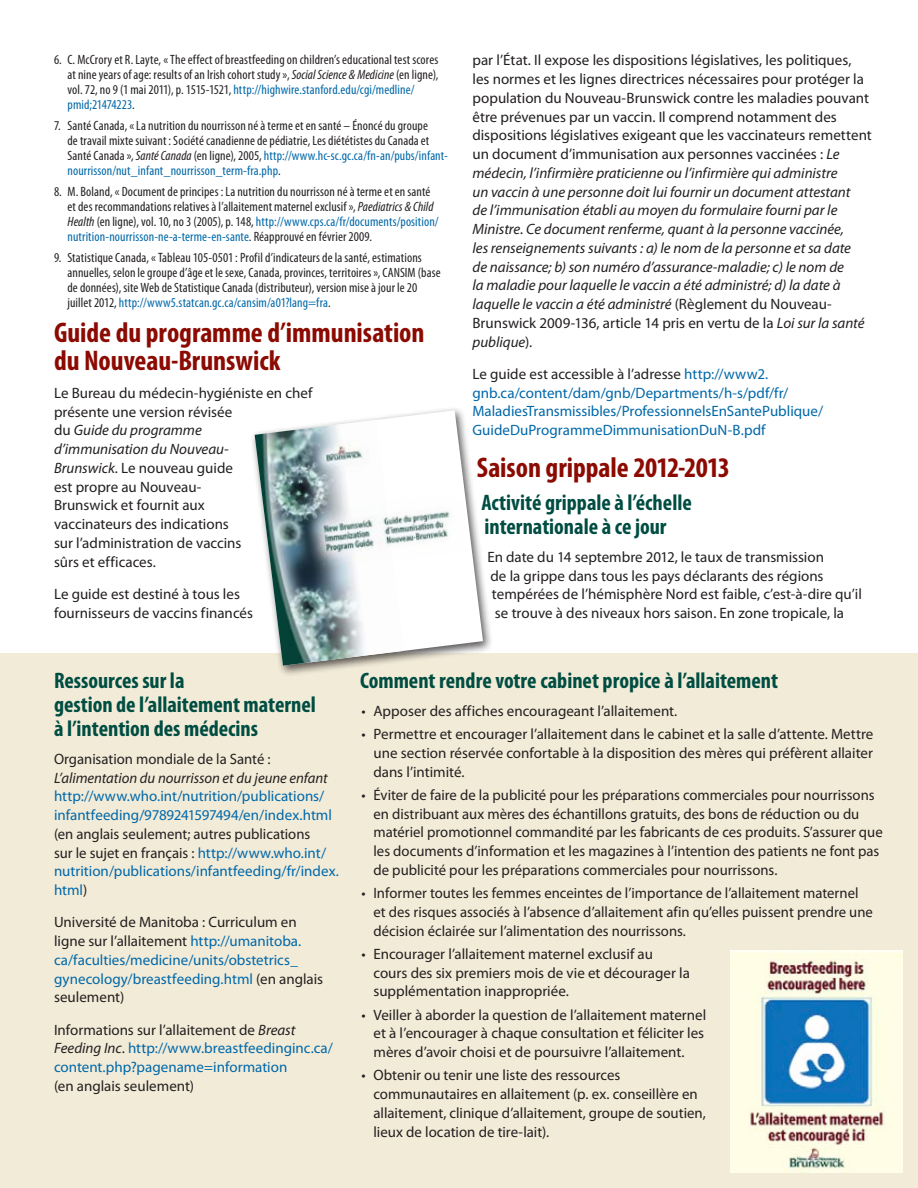
<style>
.page{position:relative;width:918px;height:1188px;background:#fff}
.page>*{position:absolute;margin:0;border:0;box-sizing:border-box;transform-origin:0 0}
.Heading_1{font:700 condensed 28.5px/28.5px "Myriad Pro";color:#8b0a02}
.Heading_2{font:700 condensed 22.5px/24px "Myriad Pro";color:#004d42}
.bullet{font:15px/18.8px "Myriad Pro";color:#231f20}
.text{font:italic 15px/18.8px "Myriad Pro";letter-spacing:-.005em;color:#231f20}
.text-2{font:15px/18.8px "Myriad Pro";color:#0068a9}
.text-3{font:15px/18.8px "Myriad Pro";color:#231f20}
.Reference_Indent{font:condensed 13.5px/15px "Myriad Pro";letter-spacing:.01em;color:#231f20}
.s1{font-style:italic}
.s2{color:#0068a9}
.s3{font-style:normal}
.s4{color:#231f20}
.s5{font-style:italic;color:#231f20}
</style>
<div class="page">
<div style="left:0;top:654px;width:918px;height:534px;background:#f2ebd8"></div>
<img style="left:730px;top:951px;width:173px;height:222px">
<div style="left:250px;top:405px;width:243px;height:271px;background:#231f20;opacity:.75"></div>
<img style="left:255px;top:410px;width:228px;height:256px">
<p class="Reference_Indent" style="left:68px;top:52px;width:373px;text-indent:-14px">6. C. McCroryet R.Layte,« Theeffectofbreastfeedingon children’seducational test scores at nineyearsofage: resultsofan Irish cohort study »,<span class="s1">Social Science &amp; Medicine</span>(en ligne), vol. 72, no 9(1 mai 2011),p. 1515-1521, <span class="s2">http://highwire.stanford.edu/cgi/medline/ pmid;21474223</span>.</p>
<p class="Reference_Indent" style="left:68px;top:118px;width:382px;text-indent:-14px">7. SantéCanada,« La nutrition du nourrisson néàtermeeten santé – Énoncédugroupe detravail mixtesuivant :Sociétécanadiennedepédiatrie,LesdiététistesduCanadaet SantéCanada »,<span class="s1">Santé Canada</span>(en ligne),2005, <span class="s2">http://www.hc-sc.gc.ca/fn-an/pubs/infant&shy;nourrisson/nut_infant_nourrisson_term-fra.php</span>.</p>
<p class="Reference_Indent" style="left:68px;top:184px;width:373px;text-indent:-14px">8. M. Boland,« Documentdeprincipes :La nutrition du nourrisson néàtermeeten santé etdes recommandations relativesàl’allaitement maternelexclusif »,<span class="s1">Paediatrics &amp; Child Health</span>(en ligne),vol.10, no3(2005),p.148, <span class="s2">http://www.cps.ca/fr/documents/position/ nutrition-nourrisson-ne-a-terme-en-sante</span>. Réapprouvéen février 2009.</p>
<p class="Reference_Indent" style="left:68px;top:250px;width:375px;text-indent:-14px">9. StatistiqueCanada,« Tableau105-0501 :Profild’indicateursdelasanté,estimations annuelles, selon legrouped’âgeet lesexe,Canada,provinces, territoires »,CANSIM (base dedonnées), siteWebdeStatistiqueCanada(distributeur),version miseàjour le20 juillet 2012, <span class="s2">http://www5.statcan.gc.ca/cansim/a01?lang=fra</span>.</p>
<p class="Heading_1" style="left:54px;top:317px;width:372px">Guide du programme d’immunisation du Nouveau-Brunswick</p>
<p class="text-3" style="left:54px;top:383px;width:260px">Le Bureau du médecin-hygiéniste en chef présente une version révisée<br>du <span class="s1">Guide du programme<br>d’immunisation du Nouveau-<br>Brunswick</span>. Le nouveau guide<br>est propre au Nouveau-<br>Brunswick et fournit aux<br>vaccinateurs des indications<br>sur l’administration de vaccins<br>sûrs et efficaces.</p>
<p class="text-3" style="left:54px;top:584px;width:201px">Le guide est destiné à tous les fournisseurs de vaccins financés</p>
<p class="text" style="left:472px;top:51px;width:401px"><span class="s3">par l’État. Il expose les dispositions législatives, les politiques, les normes et les lignes directrices nécessaires pour protéger la population du Nouveau-Brunswick contre les maladies pouvant être prévenues par un vaccin. Il comprend notamment des dispositions législatives exigeant que les vaccinateurs remettent un document d’immunisation aux personnes vaccinées :</span> Le médecin, l’infirmière praticienne ou l’infirmière qui administre<br>un vaccin à une personne doit lui fournir un document attestant<br>de l’immunisation établi au moyen du formulaire fourni par le Ministre. Ce document renferme, quant à la personne vaccinée,<br>les renseignements suivants : a) le nom de la personne et sa date<br>de naissance; b) son numéro d’assurance-maladie; c) le nom de<br>la maladie pour laquelle le vaccin a été administré; d) la date à laquelle le vaccin a été administré <span class="s3">(Règlement du Nouveau-Brunswick 2009-136, article 14 pris en vertu de la</span> Loi sur la santé publique<span class="s3">).</span></p>
<p class="text-2" style="left:472px;top:364px;width:352px"><span class="s4">Le guide est accessible à l’adresse</span> http://www2. gnb.ca/content/dam/gnb/Departments/h-s/pdf/fr/ MaladiesTransmissibles/ProfessionnelsEnSantePublique/ GuideDuProgrammeDimmunisationDuN-B.pdf</p>
<p class="Heading_1" style="left:477px;top:453px;width:255px">Saison grippale 2012-2013</p>
<p class="Heading_2" style="left:481px;top:490px;width:212px">Activité grippale à l’échelle internationale à ce jour</p>
<p class="text-3" style="left:487px;top:547px;width:338px">En date du 14 septembre 2012, le taux de transmission</p>
<p class="text-3" style="left:490px;top:566px;width:335px">de la grippe dans tous les pays déclarants des régions</p>
<p class="text-3" style="left:492px;top:585px;width:371px">tempérées de l’hémisphère Nord est faible, c’est-à-dire qu’il</p>
<p class="text-3" style="left:495px;top:603px;width:351px">se trouve à des niveaux hors saison. En zone tropicale, la</p>
<p class="Heading_2" style="left:54px;top:668px;width:264px">Ressources sur la<br>gestion de l’allaitement maternel à l’intention des médecins</p>
<p class="text-2" style="left:54px;top:749px;width:287px"><span class="s4">Organisation mondiale de la Santé :<br></span><span class="s5">L’alimentation du nourrisson et du jeune enfant </span>http://www.who.int/nutrition/publications/ infantfeeding/9789241597494/en/index.html <span class="s4">(en anglais seulement; autres publications<br>sur le sujet en français :</span> http://www.who.int/ nutrition/publications/infantfeeding/fr/index. html<span class="s4">)</span></p>
<p class="text-2" style="left:54px;top:913px;width:271px"><span class="s4">Université de Manitoba : Curriculum en ligne sur l’allaitement</span> http://umanitoba. ca/faculties/medicine/units/obstetrics_ gynecology/breastfeeding.html <span class="s4">(en anglais seulement)</span></p>
<p class="text-2" style="left:54px;top:1020px;width:281px"><span class="s4">Informations sur l’allaitement de</span> <span class="s5">Breast Feeding Inc</span><span class="s4">.</span> http://www.breastfeedinginc.ca/ content.php?pagename=information<br><span class="s4">(en anglais seulement)</span></p>
<p class="Heading_2" style="left:360px;top:668px;width:420px">Comment rendre votre cabinet propice à l’allaitement</p>
<p class="bullet" style="left:362px;top:701px;width:317px">• Apposer des affiches encourageant l’allaitement.</p>
<p class="bullet" style="left:374px;top:724px;width:501px;text-align:justify;text-indent:-12px">• Permettre et encourager l’allaitement dans le cabinet et la salle d’attente. Mettre une section réservée confortable à la disposition des mères qui préfèrent allaiter dans l’intimité.</p>
<p class="bullet" style="left:374px;top:785px;width:511px;text-indent:-12px">• Éviter de faire de la publicité pour les préparations commerciales pour nourrissons en distribuant aux mères des échantillons gratuits, des bons de réduction ou du matériel promotionnel commandité par les fabricants de ces produits. S’assurer que les documents d’information et les magazines à l’intention des patients ne font pas de publicité pour les préparations commerciales pour nourrissons.</p>
<p class="bullet" style="left:374px;top:883px;width:501px;text-indent:-12px">• Informer toutes les femmes enceintes de l’importance de l’allaitement maternel et des risques associés à l’absence d’allaitement afin qu’elles puissent prendre une décision éclairée sur l’alimentation des nourrissons.</p>
<p class="bullet" style="left:374px;top:944px;width:318px;text-indent:-12px">• Encourager l’allaitement maternel exclusif au cours des six premiers mois de vie et décourager la supplémentation inappropriée.</p>
<p class="bullet" style="left:374px;top:1005px;width:334px;text-indent:-12px">• Veiller à aborder la question de l’allaitement maternel et à l’encourager à chaque consultation et féliciter les mères d’avoir choisi et de poursuivre l’allaitement.</p>
<p class="bullet" style="left:374px;top:1066px;width:334px;text-indent:-12px">• Obtenir ou tenir une liste des ressources communautaires en allaitement (p. ex. conseillère en allaitement, clinique d’allaitement, groupe de soutien, lieux de location de tire-lait).</p>
</div>
